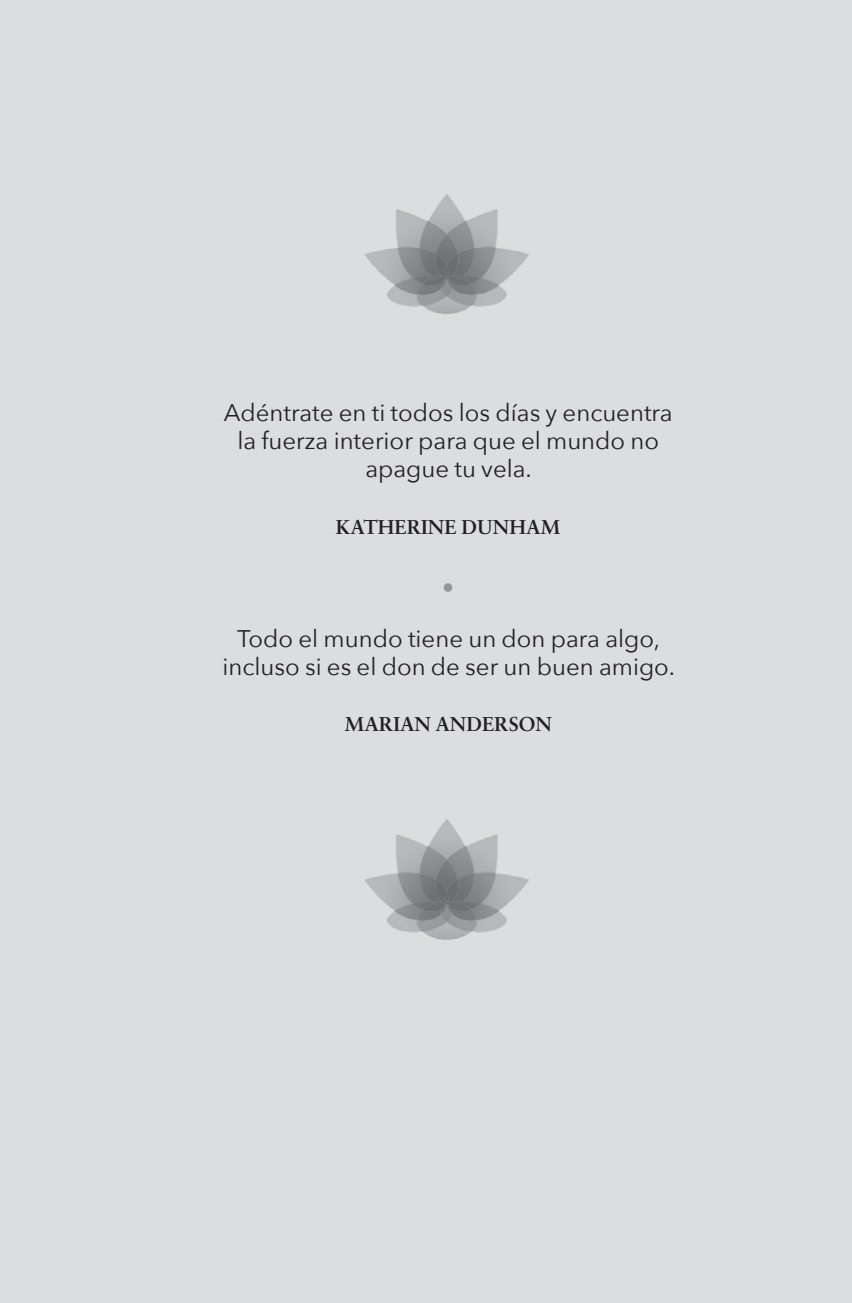
<style>
.page{position:relative;width:852px;height:1303px;background:#fff}
.page>*{position:absolute;margin:0;border:0;box-sizing:border-box;transform-origin:0 0}
.t1{font:24px/28.2px "Avenir Next";color:#231f20;text-align:center}
.t2{font:24px "Avenir Next";color:#939598}
.t3{font:700 20px "Sabon LT Std";color:#231f20}
</style>
<div class="page">
<div style="left:0;top:0;width:851px;height:1303px;background:#dcdddf"></div>
<img style="left:364px;top:194px;width:165px;height:120px">
<img style="left:364px;top:819px;width:165px;height:121px">
<p class="t1" style="left:224px;top:397px;width:450px">Adéntrate en ti todos los días y encuentra la fuerza interior para que el mundo no apague tu vela.</p>
<p class="t3" style="left:336px;top:514px;width:226px">KATHERINE DUNHAM</p>
<p class="t2" style="left:442px;top:567px;width:13px">•</p>
<p class="t1" style="left:222px;top:623px;width:454px">Todo el mundo tiene un don para algo, incluso si es el don de ser un buen amigo.</p>
<p class="t3" style="left:344px;top:712px;width:209px">MARIAN ANDERSON</p>
</div>
